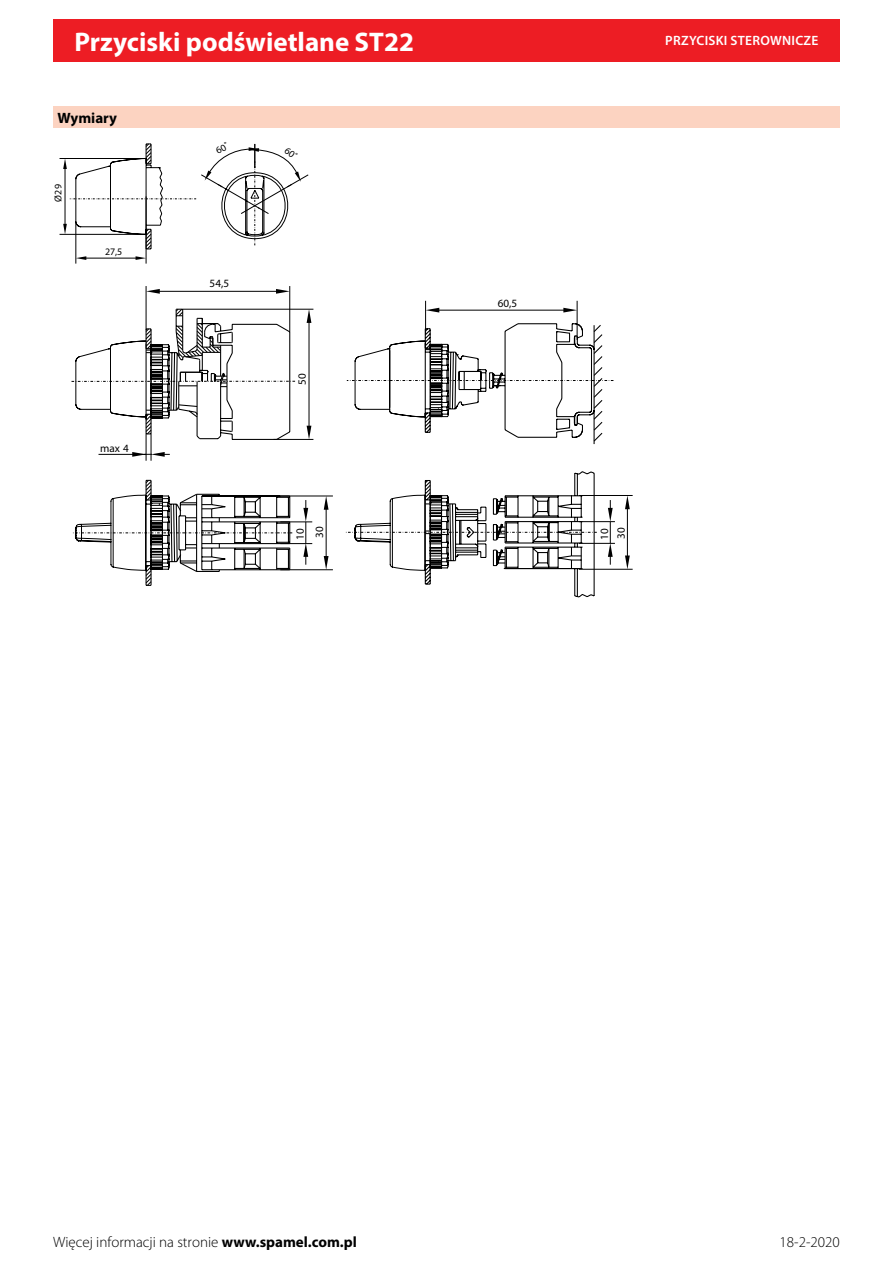
<style>
.page{position:relative;width:893px;height:1263px;background:#fff}
.page>*{position:absolute;margin:0;border:0;box-sizing:border-box;transform-origin:0 0}
.t1{font:700 27px "Myriad Pro";color:#fff}
.t2{font:300 15px "Myriad Pro";color:#000}
.Überschrift{font:700 15px "Myriad Pro";color:#000}
.t3{font:600 13.5px "Myriad Pro";letter-spacing:.02em;color:#fff}
.Cecha_Wymiary{font:11.1px "Myriad Pro";color:#000}
.Cecha_Wymiary-2{font:9.9px "Myriad Pro";color:#000}
.s1{font-weight:700}
</style>
<div class="page">
<div style="left:53px;top:19px;width:787px;height:43px;background:#ed1d24"></div>
<div style="left:53px;top:106px;width:787px;height:22px;background:#fcd3c1"></div>
<hr style="left:60px;top:158px;width:86px;height:1px;background:#000">
<hr style="left:60px;top:234px;width:86px;height:1px;background:#000">
<hr style="left:146px;top:196px;width:1px;height:68px;background:#000">
<hr style="left:76px;top:222px;width:1px;height:42px;background:#000">
<hr style="left:84px;top:258px;width:54px;height:1px;background:#000">
<svg style="left:76px;top:256px;width:10px;height:4px"></svg>
<svg style="left:136px;top:256px;width:10px;height:4px"></svg>
<hr style="left:146px;top:286px;width:1px;height:44px;background:#000">
<hr style="left:289px;top:286px;width:1px;height:46px;background:#000">
<hr style="left:157px;top:291px;width:122px;height:1px;background:#000">
<svg style="left:146px;top:289px;width:14px;height:5px"></svg>
<svg style="left:276px;top:289px;width:14px;height:5px"></svg>
<hr style="left:577px;top:301px;width:1px;height:39px;background:#000">
<hr style="left:425px;top:301px;width:1px;height:33px;background:#000">
<hr style="left:579px;top:495px;width:54px;height:1px;background:#000">
<hr style="left:579px;top:569px;width:54px;height:1px;background:#000">
<hr style="left:579px;top:521px;width:36px;height:1px;background:#000">
<hr style="left:579px;top:543px;width:36px;height:1px;background:#000">
<hr style="left:627px;top:506px;width:1px;height:52px;background:#000">
<svg style="left:625px;top:555px;width:5px;height:14px"></svg>
<svg style="left:625px;top:496px;width:5px;height:13px"></svg>
<svg style="left:71px;top:308px;width:542px;height:289px"></svg>
<svg style="left:63px;top:143px;width:246px;height:107px"></svg>
<h1 class="t1" style="left:74px;top:24px;width:341px">Przyciski podświetlane ST22</h1>
<p class="Überschrift" style="left:57px;top:108px;width:61px">Wymiary</p>
<p class="Cecha_Wymiary-2" style="left:52px;top:202px;width:20px;rotate:-90deg">Ø29</p>
<p class="Cecha_Wymiary-2" style="left:105px;top:246px;width:19px">27,5</p>
<p class="Cecha_Wymiary" style="left:100px;top:441px;width:30px">max 4</p>
<p class="Cecha_Wymiary" style="left:210px;top:277px;width:21px">54,5</p>
<p class="Cecha_Wymiary" style="left:295px;top:385px;width:14px;rotate:-90deg">05</p>
<p class="Cecha_Wymiary" style="left:498px;top:296px;width:21px">60,5</p>
<p class="Cecha_Wymiary" style="left:313px;top:538px;width:14px;rotate:-90deg">03</p>
<p class="Cecha_Wymiary" style="left:293px;top:540px;width:14px;rotate:-90deg">01</p>
<p class="Cecha_Wymiary" style="left:598px;top:540px;width:14px;rotate:-90deg">01</p>
<p class="Cecha_Wymiary" style="left:614px;top:539px;width:14px;rotate:-90deg">03</p>
<p class="t3" style="left:665px;top:32px;width:155px">PRZYCISKI STEROWNICZE</p>
<p class="t2" style="left:53px;top:1234px;width:305px">Więcej informacji na stronie <span class="s1">www.spamel.com.pl</span></p>
<p class="t2" style="left:780px;top:1234px;width:62px">18-2-2020</p>
</div>
